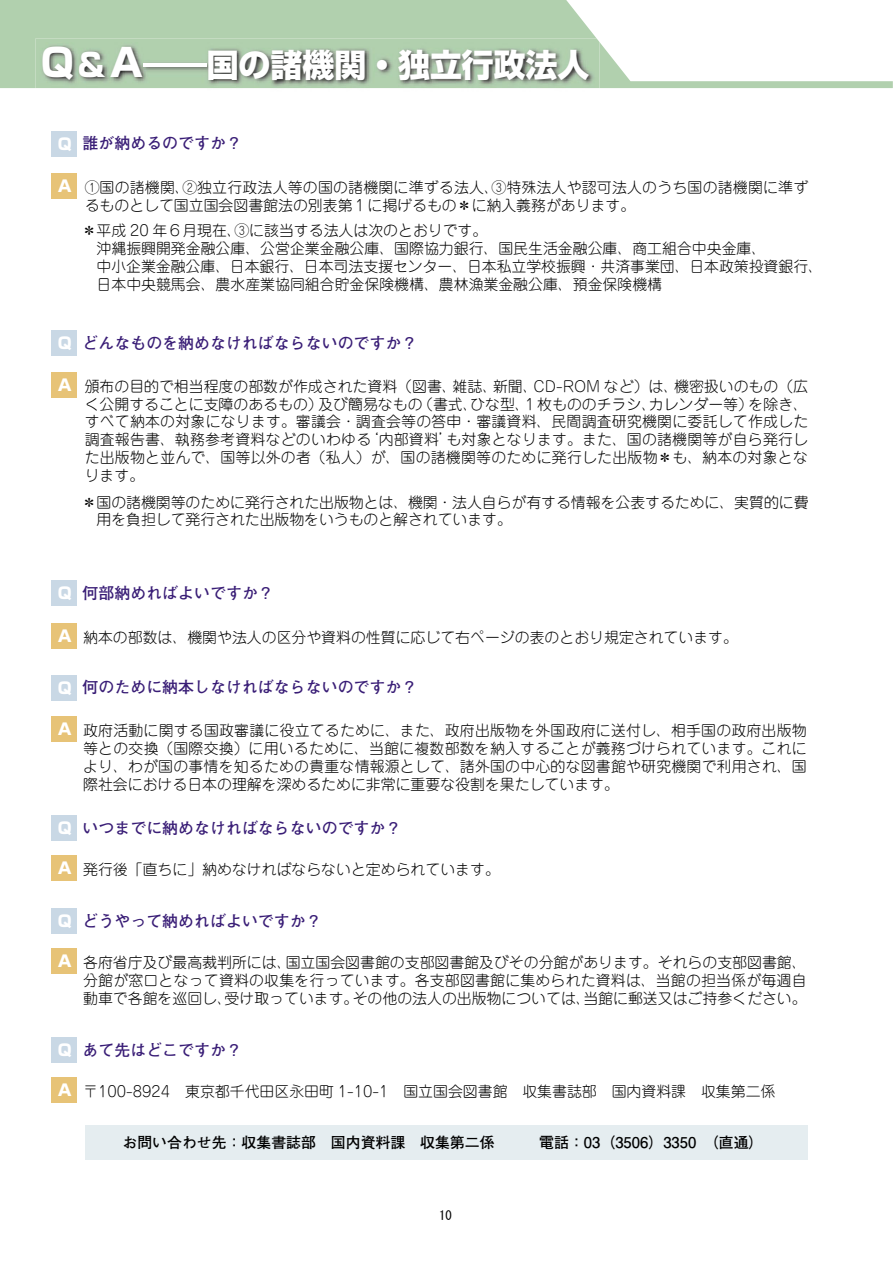
<style>
.page{position:relative;width:893px;height:1263px;background:#fff}
.page>*{position:absolute;margin:0;border:0;box-sizing:border-box;transform-origin:0 0}
.t1{font:800 31.95px "Shin Go Pro";color:#fff}
.t2{font:700 15.9px "Futo Go B101 Pro";color:#391d76}
.t3{font:800 15.9px "Shin Go Pro";color:#fff}
.t4{font:300 14.85px/17.9px "Jun 101 Pro";color:#000;text-align:justify}
.t5{font:700 14.85px "Futo Go B101 Pro";color:#000}
.t6{font:12.75px "MS Gothic";color:#000}
.s1{font-size:38.25px}
</style>
<div class="page">
<svg style="left:0;top:0;width:893px;height:88px;fill:#b1d0ae"></svg>
<img style="left:35px;top:38px;width:564px;height:50px">
<div style="left:85px;top:1126px;width:723px;height:34px;background:#e5edf0"></div>
<div style="left:51px;top:131px;width:26px;height:25px;background:#c9d8e5"></div>
<div style="left:51px;top:173px;width:26px;height:26px;background:#e7c377"></div>
<div style="left:51px;top:580px;width:26px;height:26px;background:#c9d8e5"></div>
<div style="left:51px;top:623px;width:26px;height:25px;background:#e7c377"></div>
<div style="left:51px;top:815px;width:26px;height:26px;background:#c9d8e5"></div>
<div style="left:51px;top:855px;width:26px;height:26px;background:#e7c377"></div>
<div style="left:51px;top:1037px;width:26px;height:26px;background:#c9d8e5"></div>
<div style="left:51px;top:1077px;width:26px;height:26px;background:#e7c377"></div>
<div style="left:51px;top:908px;width:26px;height:26px;background:#c9d8e5"></div>
<div style="left:51px;top:948px;width:26px;height:26px;background:#e7c377"></div>
<div style="left:51px;top:675px;width:26px;height:25px;background:#c9d8e5"></div>
<div style="left:51px;top:716px;width:26px;height:26px;background:#e7c377"></div>
<div style="left:51px;top:331px;width:26px;height:25px;background:#c9d8e5"></div>
<div style="left:51px;top:372px;width:26px;height:25px;background:#e7c377"></div>
<h1 class="t1" style="left:41px;top:39px;width:550px"><span class="s1">Q</span>&amp;<span class="s1">A</span>―国の諸機関・独立行政法人</h1>
<p class="t3" style="left:57px;top:131px;width:17px">Ｑ</p>
<p class="t3" style="left:57px;top:173px;width:17px">Ａ</p>
<p class="t2" style="left:83px;top:131px;width:161px">誰が納めるのですか？</p>
<p class="t4" style="left:85px;top:177px;width:725px">①国の諸機関、②独立行政法人等の国の諸機関に準ずる法人、③特殊法人や認可法人のうち国の諸機関に準ずるものとして国立国会図書館法の別表第１に掲げるもの＊に納入義務があります。</p>
<p class="t4" style="left:82px;top:220px;width:407px">＊平成 20 年６月現在、③に該当する法人は次のとおりです。</p>
<p class="t4" style="left:82px;top:238px;width:686px">　沖縄振興開発金融公庫、公営企業金融公庫、国際協力銀行、国民生活金融公庫、商工組合中央金庫、</p>
<p class="t4" style="left:97px;top:256px;width:728px">中小企業金融公庫、日本銀行、日本司法支援センター、日本私立学校振興・共済事業団、日本政策投資銀行、</p>
<p class="t4" style="left:82px;top:274px;width:582px">　日本中央競馬会、農水産業協同組合貯金保険機構、農林漁業金融公庫、預金保険機構</p>
<p class="t3" style="left:57px;top:331px;width:17px">Ｑ</p>
<p class="t3" style="left:57px;top:372px;width:17px">Ａ</p>
<p class="t2" style="left:83px;top:330px;width:336px">どんなものを納めなければならないのですか？</p>
<p class="t4" style="left:85px;top:375px;width:725px">頒布の目的で相当程度の部数が作成された資料（図書、雑誌、新聞、CD-ROM など）は、機密扱いのもの（広く公開することに支障のあるもの）及び簡易なもの（書式、ひな型、１枚もののチラシ、カレンダー等）を除き、すべて納本の対象になります。審議会・調査会等の答申・審議資料、民間調査研究機関に委託して作成した調査報告書、執務参考資料などのいわゆる‘内部資料’も対象となります。また、国の諸機関等が自ら発行した出版物と並んで、国等以外の者（私人）が、国の諸機関等のために発行した出版物＊も、納本の対象となります。</p>
<p class="t4" style="left:82px;top:491px;width:728px">＊国の諸機関等のために発行された出版物とは、機関・法人自らが有する情報を公表するために、実質的に費　用を負担して発行された出版物をいうものと解されています。</p>
<p class="t3" style="left:57px;top:581px;width:17px">Ｑ</p>
<p class="t3" style="left:57px;top:623px;width:17px">Ａ</p>
<p class="t2" style="left:83px;top:580px;width:193px">何部納めればよいですか？</p>
<p class="t4" style="left:83px;top:626px;width:656px">納本の部数は、機関や法人の区分や資料の性質に応じて右ページの表のとおり規定されています。</p>
<p class="t3" style="left:57px;top:675px;width:17px">Ｑ</p>
<p class="t3" style="left:57px;top:716px;width:17px">Ａ</p>
<p class="t2" style="left:83px;top:675px;width:336px">何のために納本しなければならないのですか？</p>
<p class="t4" style="left:83px;top:720px;width:725px">政府活動に関する国政審議に役立てるために、また、政府出版物を外国政府に送付し、相手国の政府出版物等との交換（国際交換）に用いるために、当館に複数部数を納入することが義務づけられています。これにより、わが国の事情を知るための貴重な情報源として、諸外国の中心的な図書館や研究機関で利用され、国際社会における日本の理解を深めるために非常に重要な役割を果たしています。</p>
<p class="t3" style="left:57px;top:815px;width:17px">Ｑ</p>
<p class="t3" style="left:57px;top:855px;width:17px">Ａ</p>
<p class="t2" style="left:83px;top:815px;width:320px">いつまでに納めなければならないのですか？</p>
<p class="t4" style="left:83px;top:859px;width:418px">発行後「直ちに」納めなければならないと定められています。</p>
<p class="t3" style="left:57px;top:908px;width:17px">Ｑ</p>
<p class="t3" style="left:57px;top:949px;width:17px">Ａ</p>
<p class="t2" style="left:83px;top:908px;width:241px">どうやって納めればよいですか？</p>
<p class="t4" style="left:83px;top:952px;width:725px">各府省庁及び最高裁判所には、国立国会図書館の支部図書館及びその分館があります。それらの支部図書館、分館が窓口となって資料の収集を行っています。各支部図書館に集められた資料は、当館の担当係が毎週自動車で各館を巡回し、受け取っています。その他の法人の出版物については、当館に郵送又はご持参ください。</p>
<p class="t3" style="left:57px;top:1037px;width:17px">Ｑ</p>
<p class="t3" style="left:57px;top:1077px;width:17px">Ａ</p>
<p class="t2" style="left:83px;top:1037px;width:161px">あて先はどこですか？</p>
<p class="t4" style="left:83px;top:1081px;width:694px">〒100-8924　東京都千代田区永田町 1-10-1　国立国会図書館　収集書誌部　国内資料課　収集第二係</p>
<p class="t5" style="left:123px;top:1130px;width:642px">お問い合わせ先：収集書誌部　国内資料課　収集第二係　　　電話：03（3506）3350　（直通）</p>
<p class="t6" style="left:439px;top:1209px;width:14px">10</p>
</div>
